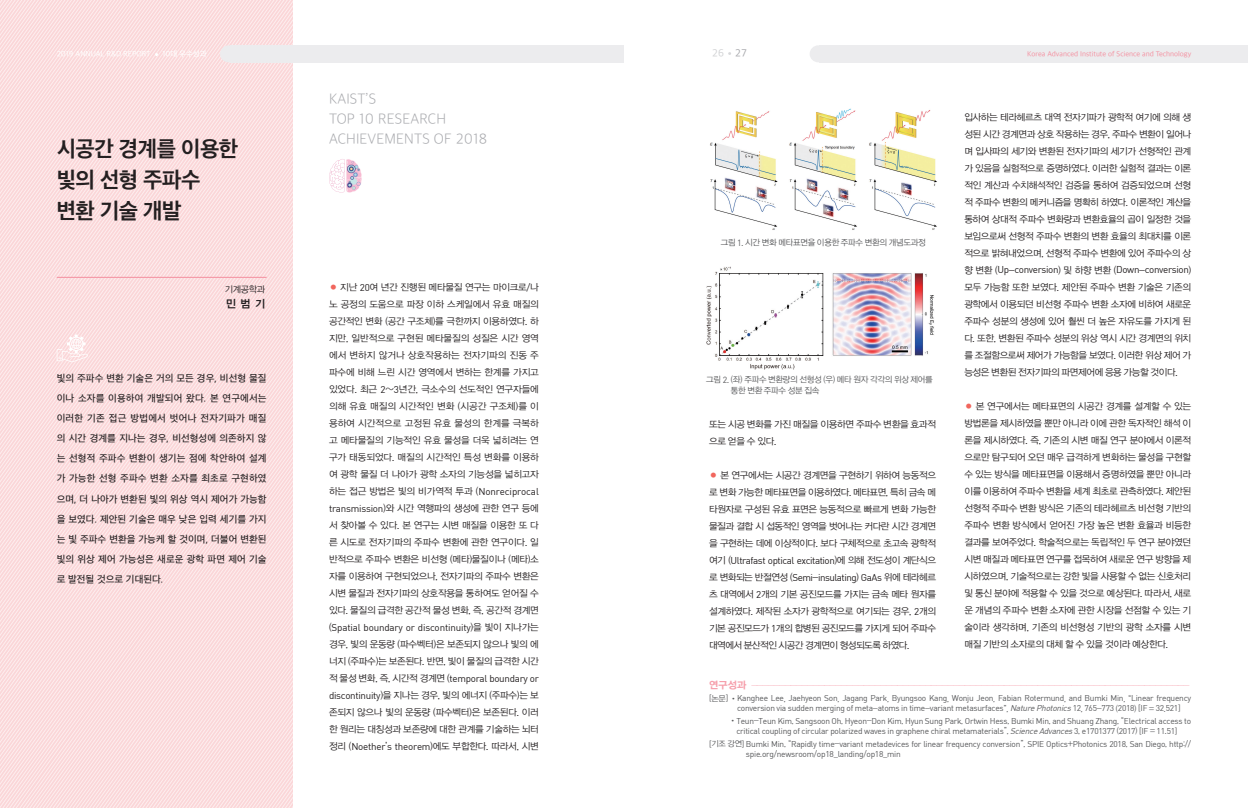
<style>
.page{position:relative;width:1248px;height:808px;background:#fff}
.page>*{position:absolute;margin:0;border:0;box-sizing:border-box;transform-origin:0 0}
.t1{font:21px/31px "SD Gothic Neoa g Bd";letter-spacing:-.02em;color:#231f20}
.t2{font:14px/20px "SD Gothic Neoa b Ult Lt";letter-spacing:.01em;color:#a8a9ad}
.t3{font:11px "YDVYGO Std 14";color:#231f20}
.t4{font:10px "YDVYGO Std 11";color:#f69fab}
.t5{font:10px "SD Gothic Neoa d Rg";color:#a8a9ad}
.t6{font:10px "SD Gothic Neoa d Rg";color:#d1d2d4}
.t7{font:9.8px "Dinreg";letter-spacing:-.035em;color:#231f20}
.t8{font:9.8px "Dinreg";letter-spacing:-.015em;color:#231f20}
.t9{font:9.5px/20px "SD Gothic Neoa e Md";color:#231f20;text-align:justify}
.t10{font:9.4px/17px "YDVYGO Std 12";letter-spacing:-.03em;color:#231f20;text-align:justify}
.t11{font:9px "YDVYGO Std 12";letter-spacing:-.03em;color:#231f20}
.t12{font:8.5px/11px "YDVYGO Std 12";letter-spacing:-.03em;color:#57585a}
.t13{font:8.3px/10px "Dinreg";letter-spacing:-.03em;color:#57585a}
.t14{font:7.5px "SD Gothic Neoa d Rg";letter-spacing:-.01em;color:#fff}
.t15{font:7.5px "SD Gothic Neoa e Md";letter-spacing:-.01em;color:#fff}
.t16{font:7px "SD Gothic Neoa d Rg";color:#f48f9f}
.s1{color:#f1665d}
.s2{font-family:"Dinreg";font-size:9.8px}
.s3{font-family:"YDVYGO Std 12";font-size:9.4px}
.s4{font-family:"Dinreg";font-size:8.8px}
.s5{font-family:"YDVYGO Std 15"}
.s6{font-family:"YDVYGO Std 12";font-size:8px}
.s7{font-style:italic}
</style>
<div class="page">
<div style="left:809px;top:45px;width:17px;height:17px;background:#ececee;border-radius:50%"></div>
<div style="left:819px;top:45px;width:428px;height:17px;background:#ececee"></div>
<svg style="left:0;top:1px;width:292px;height:807px;background:#fbdee0"></svg>
<svg style="left:57px;top:334px;width:31px;height:28px"></svg>
<svg style="left:329px;top:159px;width:33px;height:34px"></svg>
<hr style="left:57px;top:277px;width:209px;height:1px;background:#f48f9f">
<div style="left:220px;top:45px;width:17px;height:17px;background:#ececee;border-radius:50%"></div>
<div style="left:230px;top:45px;width:394px;height:17px;background:#ececee"></div>
<img style="left:706px;top:266px;width:228px;height:103px">
<img style="left:710px;top:108px;width:227px;height:122px">
<p class="t14" style="left:57px;top:50px;width:95px">2019 ANNUAL R&amp;D REPORT</p>
<p class="t15" style="left:162px;top:50px;width:46px">10대 우수성과</p>
<p class="t6" style="left:712px;top:48px;width:13px">26</p>
<p class="t5" style="left:735px;top:48px;width:13px">27</p>
<p class="t16" style="left:1027px;top:51px;width:165px">Korea Advanced Institute of Science and Technology</p>
<h1 class="t1" style="left:57px;top:133px;width:183px">시공간 경계를 이용한 빛의 선형 주파수 변환 기술 개발</h1>
<p class="t11" style="left:225px;top:285px;width:42px">기계공학과</p>
<p class="t3" style="left:226px;top:298px;width:41px">민범기</p>
<p class="t9" style="left:57px;top:369px;width:211px">빛의 주파수 변환 기술은 거의 모든 경우, 비선형 물질 이나 소자를 이용하여 개발되어 왔다. 본 연구에서는 이러한 기존 접근 방법에서 벗어나 전자기파가 매질 의 시간 경계를 지나는 경우, 비선형성에 의존하지 않 는 선형적 주파수 변환이 생기는 점에 착안하여 설계 가 가능한 선형 주파수 변환 소자를 최초로 구현하였 으며, 더 나아가 변환된 빛의 위상 역시 제어가 가능함 을 보였다. 제안된 기술은 매우 낮은 입력 세기를 가지 는 빛 주파수 변환을 가능케 할 것이며, 더불어 변환된 빛의 위상 제어 가능성은 새로운 광학 파면 제어 기술 로 발전될 것으로 기대된다.</p>
<h2 class="t2" style="left:329px;top:89px;width:160px">KAIST’S<br>TOP 10 RESEARCH<br>ACHIEVEMENTS OF 2018</h2>
<p class="t10" style="left:329px;top:279px;width:211px"><span class="s1">●</span> 지난 <span class="s2">20</span>여 년간 진행된 메타물질 연구는 마이크로/나 노 공정의 도움으로 파장 이하 스케일에서 유효 매질의 공간적인 변화 (공간 구조체)를 극한까지 이용하였다. 하 지만, 일반적으로 구현된 메타물질의 성질은 시간 영역 에서 변하지 않거나 상호작용하는 전자기파의 진동 주 파수에 비해 느린 시간 영역에서 변하는 한계를 가지고 있었다. 최근 <span class="s2">2</span>~<span class="s2">3</span>년간, 극소수의 선도적인 연구자들에 의해 유효 매질의 시간적인 변화 (시공간 구조체)를 이 용하여 시간적으로 고정된 유효 물성의 한계를 극복하 고 메타물질의 기능적인 유효 물성을 더욱 넓히려는 연 구가 태동되었다. 매질의 시간적인 특성 변화를 이용하 여 광학 물질 더 나아가 광학 소자의 기능성을 넓히고자 하는 접근 방법은 빛의 비가역적 투과 (<span class="s2">Nonreciprocal transmission</span>)와 시간 역행파의 생성에 관한 연구 등에 서 찾아볼 수 있다. 본 연구는 시변 매질을 이용한 또 다 른 시도로 전자기파의 주파수 변환에 관한 연구이다. 일 반적으로 주파수 변환은 비선형 (메타)물질이나 (메타)소 자를 이용하여 구현되었으나, 전자기파의 주파수 변환은 시변 물질과 전자기파의 상호작용을 통하여도 얻어질 수 있다. 물질의 급격한 공간적 물성 변화, 즉, 공간적 경계면</p>
<p class="t8" style="left:329px;top:621px;width:211px"><span class="s3">(</span>Spatial boundary or discontinuity<span class="s3">)을 빛이 지나가는</span></p>
<p class="t10" style="left:329px;top:636px;width:211px">경우, 빛의 운동량 (파수벡터)은 보존되지 않으나 빛의 에 너지 (주파수)는 보존된다. 반면, 빛이 물질의 급격한 시간</p>
<p class="t7" style="left:329px;top:672px;width:211px"><span class="s3">적 물성 변화, 즉, 시간적 경계면 (</span>temporal boundary or</p>
<p class="t10" style="left:329px;top:687px;width:211px"><span class="s2">discontinuity</span>)을 지나는 경우, 빛의 에너지 (주파수)는 보 존되지 않으나 빛의 운동량 (파수벡터)은 보존된다. 이러 한 원리는 대칭성과 보존량에 대한 관계를 기술하는 뇌터 정리 (<span class="s2">Noether</span>’<span class="s2">s theorem</span>)에도 부합한다. 따라서, 시변</p>
<p class="t12" style="left:720px;top:237px;width:206px">그림 <span class="s4">1</span>. 시간 변화 메타표면을 이용한 주파수 변환의 개념도과정</p>
<p class="t12" style="left:730px;top:374px;width:203px;text-indent:-25px">그림 <span class="s4">2</span>. (좌) 주파수 변환량의 선형성 (우) 메타 원자 각각의 위상 제어를 통한 변환 주파수 성분 집속</p>
<p class="t10" style="left:709px;top:416px;width:228px">또는 시공 변화를 가진 매질을 이용하면 주파수 변환을 효과적 으로 얻을 수 있다.</p>
<p class="t10" style="left:709px;top:467px;width:228px"><span class="s1">●</span> 본 연구에서는 시공간 경계면을 구현하기 위하여 능동적으 로 변화 가능한 메타표면을 이용하였다. 메타표면, 특히 금속 메 타원자로 구성된 유효 표면은 능동적으로 빠르게 변화 가능한 물질과 결합 시 섭동적인 영역을 벗어나는 커다란 시간 경계면 을 구현하는 데에 이상적이다. 보다 구체적으로 초고속 광학적</p>
<p class="t7" style="left:709px;top:554px;width:228px"><span class="s3">여기 (</span>Ultrafast optical excitation<span class="s3">)에 의해 전도성이 계단식으</span></p>
<p class="t10" style="left:709px;top:569px;width:228px">로 변화되는 반절연성 (<span class="s2">Semi</span>-<span class="s2">insulating</span>) <span class="s2">GaAs</span> 위에 테라헤르 츠 대역에서 <span class="s2">2</span>개의 기본 공진모드를 가지는 금속 메타 원자를 설계하였다. 제작된 소자가 광학적으로 여기되는 경우, <span class="s2">2</span>개의 기본 공진모드가 <span class="s2">1</span>개의 합병된 공진모드를 가지게 되어 주파수 대역에서 분산적인 시공간 경계면이 형성되도록 하였다.</p>
<p class="t10" style="left:964px;top:108px;width:228px">입사하는 테라헤르츠 대역 전자기파가 광학적 여기에 의해 생 성된 시간 경계면과 상호 작용하는 경우, 주파수 변환이 일어나 며 입사파의 세기와 변환된 전자기파의 세기가 선형적인 관계 가 있음을 실험적으로 증명하였다. 이러한 실험적 결과는 이론 적인 계산과 수치해석적인 검증을 통하여 검증되었으며 선형 적 주파수 변환의 메커니즘을 명확히 하였다. 이론적인 계산을 통하여 상대적 주파수 변화량과 변환효율의 곱이 일정한 것을 보임으로써 선형적 주파수 변환의 변환 효율의 최대치를 이론 적으로 밝혀내었으며, 선형적 주파수 변환에 있어 주파수의 상</p>
<p class="t7" style="left:964px;top:264px;width:228px"><span class="s3">향 변환 (</span>Up<span class="s3">-</span>conversion<span class="s3">) 및 하향 변환 (</span>Down<span class="s3">-</span>conversion<span class="s3">)</span></p>
<p class="t10" style="left:964px;top:278px;width:228px">모두 가능함 또한 보였다. 제안된 주파수 변환 기술은 기존의 광학에서 이용되던 비선형 주파수 변환 소자에 비하여 새로운 주파수 성분의 생성에 있어 훨씬 더 높은 자유도를 가지게 된 다. 또한, 변환된 주파수 성분의 위상 역시 시간 경계면의 위치 를 조절함으로써 제어가 가능함을 보였다. 이러한 위상 제어 가 능성은 변환된 전자기파의 파면제어에 응용 가능할 것이다.</p>
<p class="t10" style="left:964px;top:397px;width:228px"><span class="s1">●</span> 본 연구에서는 메타표면의 시공간 경계를 설계할 수 있는 방법론을 제시하였을 뿐만 아니라 이에 관한 독자적인 해석 이 론을 제시하였다. 즉, 기존의 시변 매질 연구 분야에서 이론적 으로만 탐구되어 오던 매우 급격하게 변화하는 물성을 구현할 수 있는 방식을 메타표면을 이용해서 증명하였을 뿐만 아니라 이를 이용하여 주파수 변환을 세계 최초로 관측하였다. 제안된 선형적 주파수 변환 방식은 기존의 테라헤르츠 비선형 기반의 주파수 변환 방식에서 얻어진 가장 높은 변환 효율과 비등한 결과를 보여주었다. 학술적으로는 독립적인 두 연구 분야였던 시변 매질과 메타표면 연구를 접목하여 새로운 연구 방향을 제 시하였으며, 기술적으로는 강한 빛을 사용할 수 없는 신호처리 및 통신 분야에 적용할 수 있을 것으로 예상된다. 따라서, 새로 운 개념의 주파수 변환 소자에 관한 시장을 선점할 수 있는 기 술이라 생각하며, 기존의 비선형성 기반의 광학 소자를 시변 매질 기반의 소자로의 대체 할 수 있을 것이라 예상한다.</p>
<p class="t4" style="left:709px;top:680px;width:482px"><span class="s5">연구성과</span> ------------------------------------------------------------------------------</p>
<p class="t13" style="left:737px;top:693px;width:455px;text-indent:-28px">[<span class="s6">논문</span>] <span class="s6">•</span> Kanghee Lee<span class="s6">,</span> Jaehyeon Son<span class="s6">,</span> Jagang Park<span class="s6">,</span> Byungsoo Kang<span class="s6">,</span> Wonju Jeon<span class="s6">,</span> Fabian Rotermund<span class="s6">,</span> and Bumki Min<span class="s6">, “</span>Linear frequency conversion via sudden merging of meta<span class="s6">-</span>atoms in time<span class="s6">-</span>variant metasurfaces<span class="s6">”,</span> <span class="s7">NaturePhotonics</span>12<span class="s6">,</span> 765<span class="s6">-</span>773 <span class="s6">(</span>2018<span class="s6">)</span> [IF <span class="s6">=</span> 32<span class="s6">.</span>521]</p>
<p class="t13" style="left:736px;top:716px;width:456px;text-indent:-7px"><span class="s6">•</span> Teun<span class="s6">-</span>Teun Kim<span class="s6">,</span> Sangsoon Oh<span class="s6">,</span> Hyeon<span class="s6">-</span>Don Kim<span class="s6">,</span> Hyun Sung Park<span class="s6">,</span> Ortwin Hess<span class="s6">,</span> Bumki Min<span class="s6">,</span> and Shuang Zhang<span class="s6">, “</span>Electrical access to critical coupling of circular polarized waves in graphene chiral metamaterials<span class="s6">”,</span> <span class="s7">ScienceAdvances</span>3<span class="s6">,</span> e1701377 <span class="s6">(</span>2017<span class="s6">)</span> [IF <span class="s6">=</span> 11<span class="s6">.</span>51]</p>
<p class="t13" style="left:746px;top:739px;width:447px;text-indent:-37px">[<span class="s6">기조 강연</span>] Bumki Min<span class="s6">, “</span>Rapidly time<span class="s6">-</span>variant metadevices for linear frequency conversion<span class="s6">”,</span> SPIE Optics<span class="s6">+</span>Photonics 2018<span class="s6">,</span> San Diego<span class="s6">,</span> http<span class="s6">:// </span>spie<span class="s6">.</span>org<span class="s6">/</span>newsroom<span class="s6">/</span>op18<span class="s6">_</span>landing<span class="s6">/</span>op18<span class="s6">_</span>min</p>
</div>
